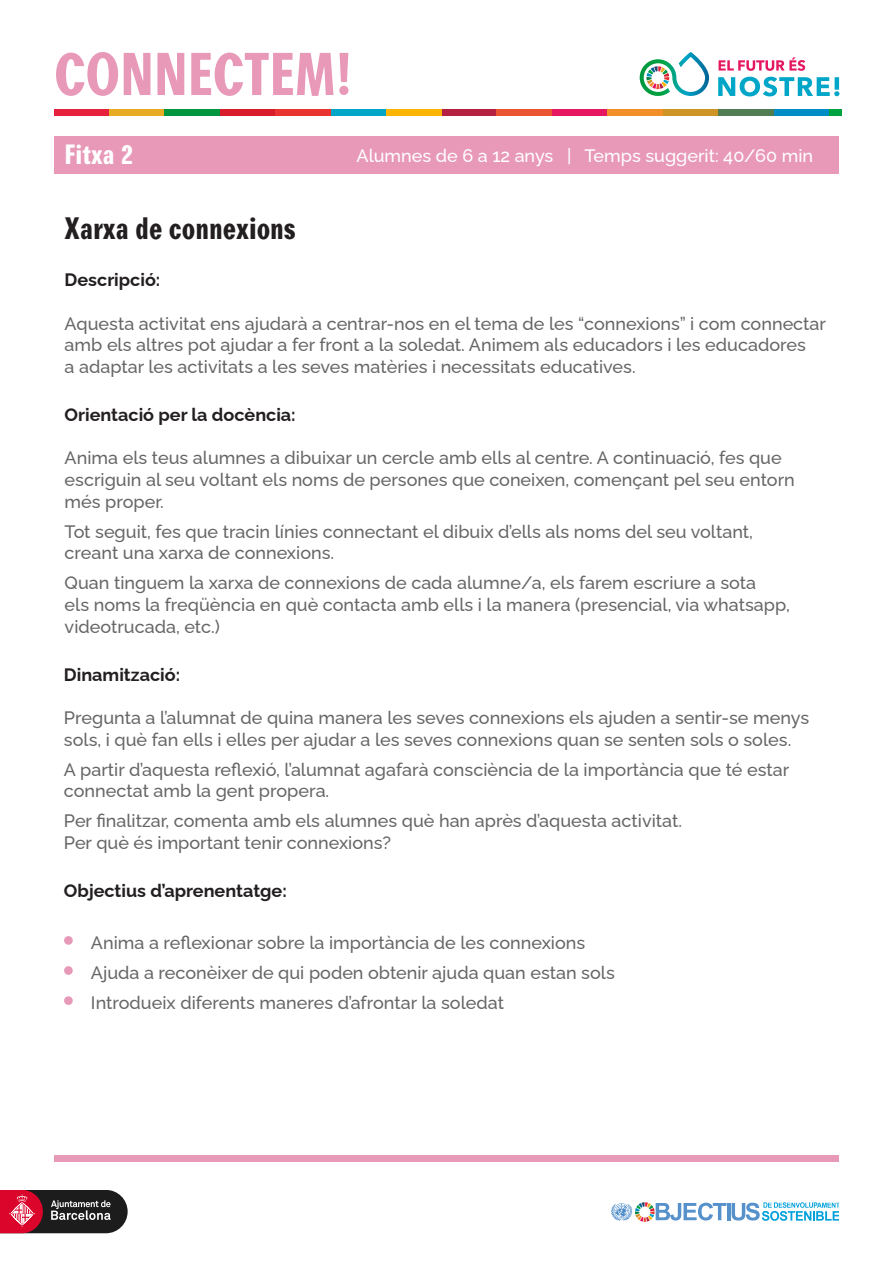
<style>
.page{position:relative;width:893px;height:1263px;background:#fff}
.page>*{position:absolute;margin:0;border:0;box-sizing:border-box;transform-origin:0 0}
.t1{font:58.35px "Agipo Bold Cond";color:#e899b8}
.t2{font:30px "Agipo Bold Cond";color:#231f20}
.t3{font:27px "Agipo Bold Cond";color:#fff}
.t4{font:500 18px/21.6px "Raleway";color:#666}
.t5{font:700 18px "Raleway";color:#231f20}
.t6{font:500 18px "Raleway";color:#fff}
.s1{font-weight:900;font-size:24px;color:#e899b8}
</style>
<div class="page">
<div style="left:54px;top:136px;width:785px;height:38px;background:#e899b8"></div>
<div style="left:54px;top:1155px;width:785px;height:7px;background:#e899b8"></div>
<img style="left:640px;top:52px;width:69px;height:44px">
<svg style="left:718px;top:57px;width:87px;height:14px"></svg>
<svg style="left:718px;top:77px;width:121px;height:19px"></svg>
<svg style="left:0;top:1191px;width:128px;height:42px;background:#6f3741"></svg>
<hr style="left:727px;top:1203px;width:4px;height:17px;background:#5791cc">
<svg style="left:732px;top:1203px;width:107px;height:18px"></svg>
<svg style="left:612px;top:1203px;width:114px;height:19px"></svg>
<div style="left:441px;top:110px;width:56px;height:6px;background:#b52140"></div>
<div style="left:220px;top:110px;width:55px;height:6px;background:#d91c29"></div>
<div style="left:663px;top:110px;width:55px;height:6px;background:#cf9426"></div>
<div style="left:109px;top:110px;width:55px;height:6px;background:#e8ab24"></div>
<div style="left:552px;top:110px;width:55px;height:6px;background:#e61761"></div>
<div style="left:330px;top:110px;width:56px;height:6px;background:#00a6c7"></div>
<div style="left:774px;top:110px;width:55px;height:6px;background:#008cc4"></div>
<div style="left:54px;top:110px;width:55px;height:6px;background:#e6213d"></div>
<div style="left:497px;top:110px;width:55px;height:6px;background:#eb5430"></div>
<div style="left:275px;top:110px;width:55px;height:6px;background:#e83330"></div>
<div style="left:718px;top:110px;width:56px;height:6px;background:#527d52"></div>
<div style="left:164px;top:110px;width:56px;height:6px;background:#009640"></div>
<div style="left:607px;top:110px;width:56px;height:6px;background:#f28f29"></div>
<div style="left:386px;top:110px;width:55px;height:6px;background:#fab505"></div>
<div style="left:829px;top:110px;width:12px;height:6px;background:#00a340"></div>
<p class="t1" style="left:54px;top:29px;width:299px">CONNECTEM!</p>
<p class="t3" style="left:65px;top:134px;width:70px">Fitxa 2</p>
<p class="t6" style="left:356px;top:141px;width:458px">Alumnes de 6 a 12 anys | Temps suggerit: 40/60 min</p>
<p class="t2" style="left:65px;top:205px;width:233px">Xarxa de connexions</p>
<p class="t5" style="left:65px;top:266px;width:97px">Descripció:</p>
<p class="t4" style="left:65px;top:310px;width:763px">Aquesta activitat ens ajudarà a centrar-nos en el tema de les “connexions” i com connectar amb els altres pot ajudar a fer front a la soledat. Animem als educadors i les educadores<br>a adaptar les activitats a les seves matèries i necessitats educatives.</p>
<p class="t5" style="left:65px;top:400px;width:233px">Orientació per la docència:</p>
<p class="t4" style="left:65px;top:445px;width:732px">Anima els teus alumnes a dibuixar un cercle amb ells al centre. A continuació, fes que escriguin al seu voltant els noms de persones que coneixen, començant pel seu entorn més proper.</p>
<p class="t4" style="left:65px;top:518px;width:690px">Tot seguit, fes que tracin línies connectant el dibuix d’ells als noms del seu voltant, creant una xarxa de connexions.</p>
<p class="t4" style="left:65px;top:570px;width:727px">Quan tinguem la xarxa de connexions de cada alumne/a, els farem escriure a sota<br>els noms la freqüència en què contacta amb ells i la manera (presencial, via whatsapp, videotrucada, etc.)</p>
<p class="t5" style="left:64px;top:660px;width:118px">Dinamització:</p>
<p class="t4" style="left:64px;top:705px;width:747px">Pregunta a l’alumnat de quina manera les seves connexions els ajuden a sentir-se menys sols, i què fan ells i elles per ajudar a les seves connexions quan se senten sols o soles.</p>
<p class="t4" style="left:64px;top:756px;width:727px">A partir d’aquesta reflexió, l’alumnat agafarà consciència de la importància que té estar connectat amb la gent propera.</p>
<p class="t4" style="left:64px;top:808px;width:620px">Per finalitzar, comenta amb els alumnes què han après d’aquesta activitat.<br>Per què és important tenir connexions?</p>
<p class="t5" style="left:64px;top:876px;width:224px">Objectius d’aprenentatge:</p>
<p class="t4" style="left:64px;top:930px;width:523px"><span class="s1">•</span> Anima a reflexionar sobre la importància de les connexions</p>
<p class="t4" style="left:64px;top:960px;width:552px"><span class="s1">•</span> Ajuda a reconèixer de qui poden obtenir ajuda quan estan sols</p>
<p class="t4" style="left:64px;top:990px;width:441px"><span class="s1">•</span> Introdueix diferents maneres d’afrontar la soledat</p>
</div>
